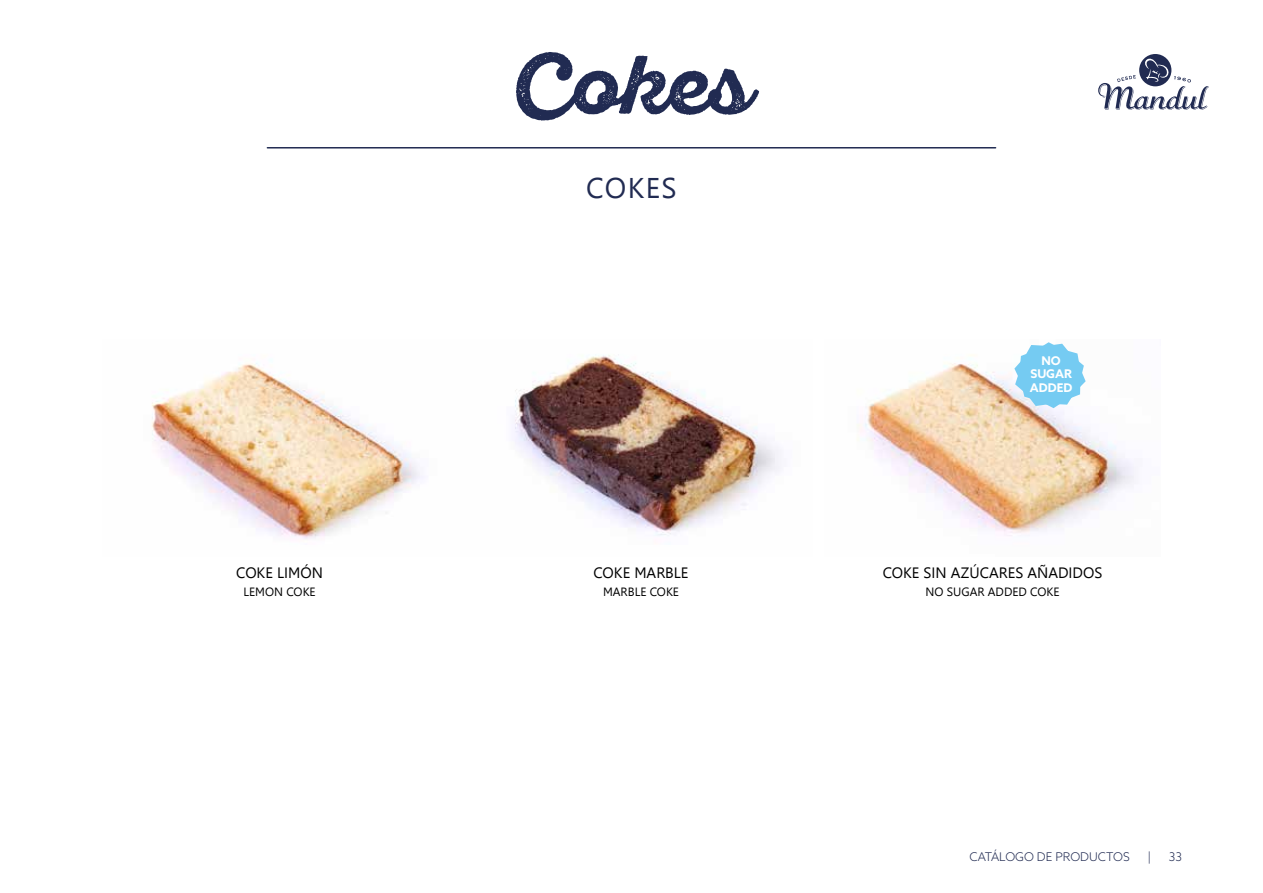
<style>
.page{position:relative;width:1263px;height:893px;background:#fff}
.page>*{position:absolute;margin:0;border:0;box-sizing:border-box;transform-origin:0 0}
.t1{font:700 82.5px "Sant Elia Rough";color:#212b52}
.t2{font:28.5px "Leelawadee";letter-spacing:.05em;color:#212b52}
.t3{font:15px "Leelawadee";color:#000}
.t4{font:12px "Leelawadee";color:#000}
.t5{font:300 12px "Azo Sans";color:#212b52}
.t6{font:700 12px/13.5px "Azo Sans";color:#fff;text-align:center}
</style>
<div class="page">
<svg style="left:1098px;top:54px;width:111px;height:56px"></svg>
<img style="left:151px;top:360px;width:273px;height:179px">
<img style="left:857px;top:355px;width:279px;height:181px">
<img style="left:514px;top:355px;width:267px;height:181px">
<svg style="left:1014px;top:342px;width:72px;height:66px"></svg>
<hr style="left:267px;top:147px;width:728px;height:2px;background:#212b52">
<p class="t3" style="left:236px;top:564px;width:88px">COKE LIMÓN</p>
<p class="t4" style="left:243px;top:585px;width:74px">LEMON COKE</p>
<h1 class="t1" style="left:512px;top:37px;width:240px">Cokes</h1>
<h2 class="t2" style="left:586px;top:171px;width:92px">COKES</h2>
<p class="t3" style="left:593px;top:564px;width:96px">COKE MARBLE</p>
<p class="t4" style="left:603px;top:585px;width:77px">MARBLE COKE</p>
<p class="t6" style="left:1030px;top:353px;width:44px">NO<br>SUGAR<br>ADDED</p>
<p class="t3" style="left:883px;top:564px;width:221px">COKE SIN AZÚCARES AÑADIDOS</p>
<p class="t4" style="left:925px;top:585px;width:136px">NO SUGAR ADDED COKE</p>
<p class="t5" style="left:969px;top:849px;width:162px">CATÁLOGO DE PRODUCTOS</p>
<p class="t5" style="left:1147px;top:849px;width:5px">|</p>
<p class="t5" style="left:1169px;top:849px;width:15px">33</p>
</div>
